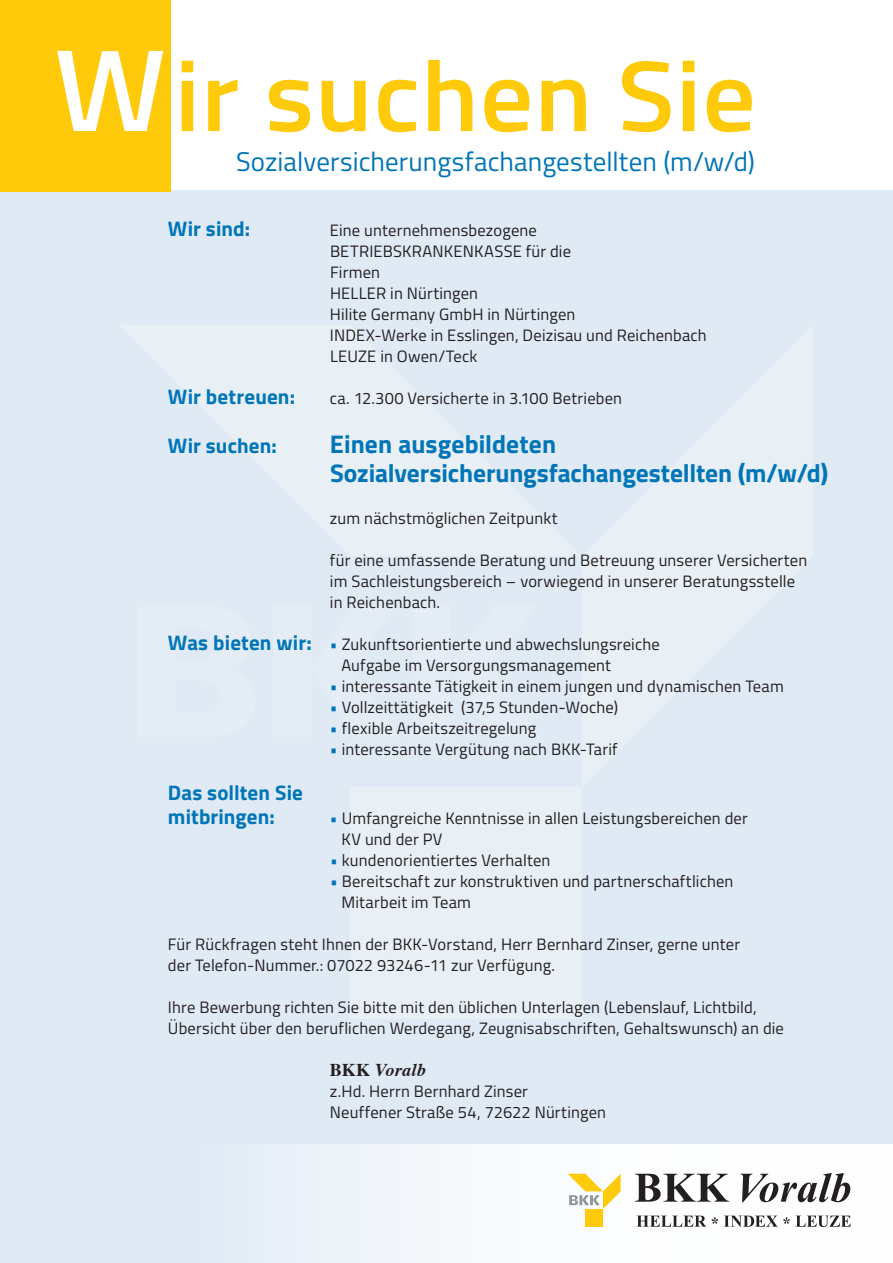
<style>
.page{position:relative;width:893px;height:1263px;background:#fff}
.page>*{position:absolute;margin:0;border:0;box-sizing:border-box;transform-origin:0 0}
.t1{font:600 100.5px "Titillium";letter-spacing:.01em;color:#feca0a;scale:1.05 1}
.t2{font:27px "Titillium";letter-spacing:.005em;color:#0075b7}
.t3{font:700 25.5px/28.5px "Titillium";letter-spacing:-.005em;color:#0075b7}
.t4{font:700 21px/24px "Titillium";letter-spacing:.005em;color:#0075b7}
.t5{font:italic 700 18px "Times";letter-spacing:.015em;color:#231f20}
.t6{font:16.5px/21px "Titillium";letter-spacing:.01em;color:#231f20}
.s1{font-size:117px;color:#fff}
.s2{font-weight:700;font-size:21px;color:#0075b7}
.s3{color:#0075b7}
.s4{font-style:normal}
</style>
<div class="page">
<div style="left:0;top:191px;width:893px;height:1072px;background:#dfeaf5"></div>
<div style="left:350px;top:787px;width:232px;height:232px;background:#e8eff5"></div>
<div style="left:0;top:0;width:170px;height:191px;background:#feca0a"></div>
<div style="left:186px;top:1144px;width:707px;height:119px;background:linear-gradient(to right,#e7eff7,#fff)"></div>
<div style="left:585px;top:1209px;width:18px;height:18px;background:#feca0a"></div>
<svg style="left:568px;top:1174px;width:53px;height:35px;background:#f1e0a1"></svg>
<svg style="left:724px;top:1215px;width:127px;height:12px;background:#b8b7b8"></svg>
<svg style="left:712px;top:1217px;width:6px;height:7px"></svg>
<svg style="left:636px;top:1215px;width:70px;height:12px"></svg>
<svg style="left:740px;top:1173px;width:110px;height:29px;background:#afaeae"></svg>
<svg style="left:635px;top:1174px;width:94px;height:28px;background:#9d9b9c"></svg>
<h1 class="t1" style="left:54px;top:20px;width:670px"><span class="s1">W</span>ir suchen Sie</h1>
<h2 class="t2" style="left:236px;top:141px;width:521px">Sozialversicherungsfachangestellten (m/w/d)</h2>
<p class="t4" style="left:168px;top:215px;width:84px">Wir sind:</p>
<p class="t6" style="left:330px;top:219px;width:378px">Eine unternehmensbezogene<br>BETRIEBSKRANKENKASSE für die<br>Firmen<br>HELLER in Nürtingen<br>Hilite Germany GmbH in Nürtingen<br>INDEX-Werke in Esslingen, Deizisau und Reichenbach<br>LEUZE in Owen/Teck</p>
<p class="t4" style="left:168px;top:383px;width:129px">Wir betreuen:</p>
<p class="t6" style="left:330px;top:387px;width:294px">ca. 12.300 Versicherte in 3.100 Betrieben</p>
<p class="t4" style="left:168px;top:433px;width:110px">Wir suchen:</p>
<h3 class="t3" style="left:330px;top:429px;width:500px">Einen ausgebildeten<br>Sozialversicherungsfachangestellten (m/w/d)</h3>
<p class="t6" style="left:330px;top:507px;width:229px">zum nächstmöglichen Zeitpunkt</p>
<p class="t6" style="left:330px;top:549px;width:479px">für eine umfassende Beratung und Betreuung unserer Versicherten im Sachleistungsbereich – vorwiegend in unserer Beratungsstelle in Reichenbach.</p>
<p class="t6" style="left:341px;top:633px;width:320px;text-indent:-173px"><span class="s2">Was bieten wir:</span> <span class="s3">•</span> Zukunftsorientierte und abwechslungsreiche<br>Aufgabe im Versorgungsmanagement</p>
<p class="t6" style="left:330px;top:675px;width:455px"><span class="s3">•</span> interessante Tätigkeit in einem jungen und dynamischen Team</p>
<p class="t6" style="left:330px;top:696px;width:290px"><span class="s3">•</span> Vollzeittätigkeit (37,5 Stunden-Woche)</p>
<p class="t6" style="left:330px;top:717px;width:208px"><span class="s3">•</span> flexible Arbeitszeitregelung</p>
<p class="t6" style="left:330px;top:738px;width:289px"><span class="s3">•</span> interessante Vergütung nach BKK-Tarif</p>
<p class="t4" style="left:168px;top:779px;width:136px">Das sollten Sie mitbringen:</p>
<p class="t6" style="left:341px;top:807px;width:408px;text-indent:-11px"><span class="s3">•</span> Umfangreiche Kenntnisse in allen Leistungsbereichen der<br>KV und der PV</p>
<p class="t6" style="left:330px;top:849px;width:222px"><span class="s3">•</span> kundenorientiertes Verhalten</p>
<p class="t6" style="left:341px;top:870px;width:394px;text-indent:-11px"><span class="s3">•</span> Bereitschaft zur konstruktiven und partnerschaftlichen<br>Mitarbeit im Team</p>
<p class="t6" style="left:168px;top:933px;width:574px">Für Rückfragen steht Ihnen der BKK-Vorstand, Herr Bernhard Zinser, gerne unter der Telefon-Nummer.: 07022 93246-11 zur Verfügung.</p>
<p class="t6" style="left:168px;top:996px;width:617px">Ihre Bewerbung richten Sie bitte mit den üblichen Unterlagen (Lebenslauf, Lichtbild,<br>Übersicht über den beruflichen Werdegang, Zeugnisabschriften, Gehaltswunsch) an die</p>
<p class="t5" style="left:330px;top:1062px;width:97px"><span class="s4">BKK</span> Voralb</p>
<p class="t6" style="left:330px;top:1080px;width:278px">z.Hd. Herrn Bernhard Zinser<br>Neuffener Straße 54, 72622 Nürtingen</p>
</div>
